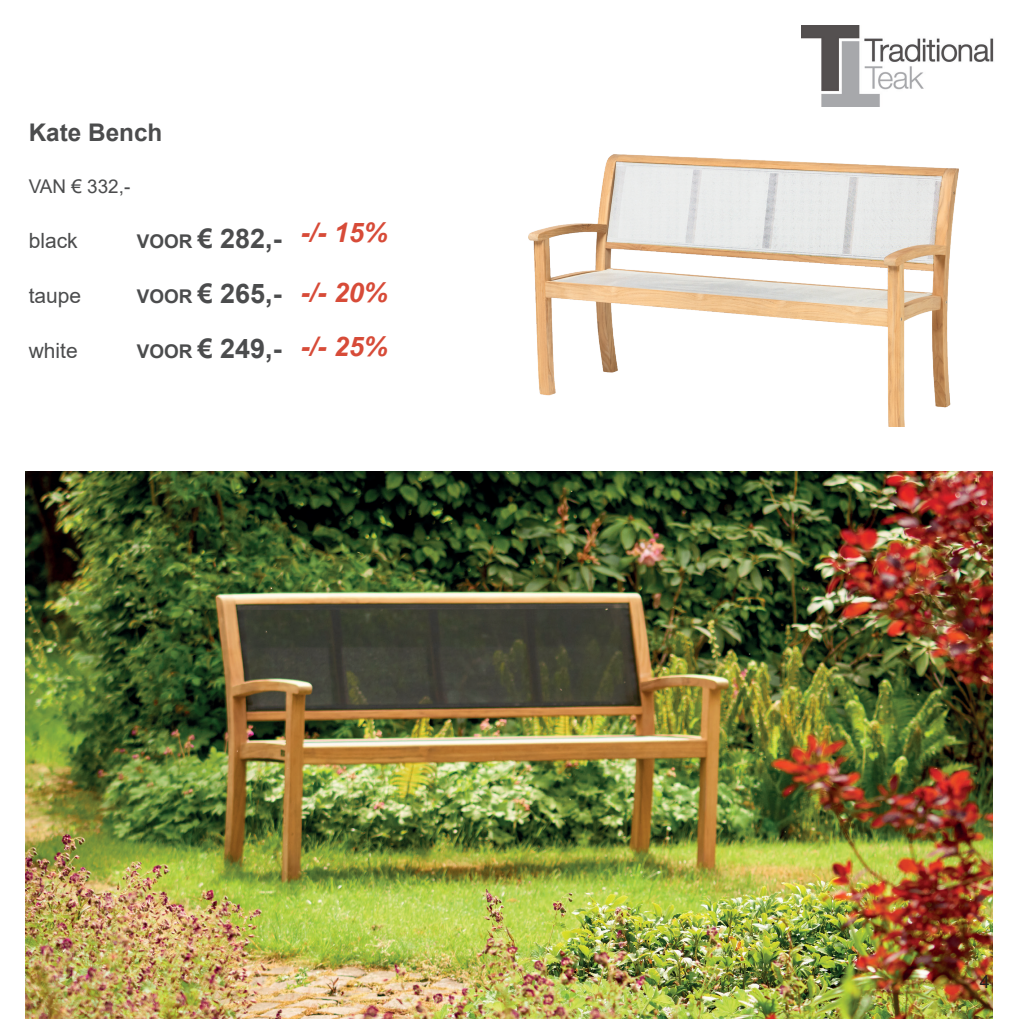
<style>
.page{position:relative;width:1021px;height:1021px;background:#fff}
.page>*{position:absolute;margin:0;border:0;box-sizing:border-box;transform-origin:0 0}
.t1{font:700 27px "Arial";color:#4b4c4d}
.t2{font:italic 700 27px/54.8px "Arial";color:#d74b38}
.t3{font:700 24.3px "Arial";color:#4b4c4d}
.t4{font:21px "Arial";color:#4b4c4d}
.t5{font:18.9px "Arial";color:#4b4c4d}
.t6{font:18px "Arial";color:#231f20}
.s1{font-size:18.9px}
</style>
<div class="page">
<img style="left:528px;top:154px;width:431px;height:272px">
<img style="left:801px;top:26px;width:193px;height:81px">
<img style="left:26px;top:472px;width:966px;height:546px">
<p class="t3" style="left:29px;top:115px;width:135px">Kate Bench</p>
<p class="t5" style="left:29px;top:173px;width:103px">VAN € 332,-</p>
<p class="t4" style="left:29px;top:226px;width:51px">black</p>
<p class="t1" style="left:137px;top:219px;width:146px"><span class="s1">VOOR</span> € 282,-</p>
<p class="t4" style="left:29px;top:281px;width:54px">taupe</p>
<p class="t1" style="left:137px;top:274px;width:146px"><span class="s1">VOOR</span> € 265,-</p>
<p class="t4" style="left:29px;top:336px;width:51px">white</p>
<p class="t1" style="left:137px;top:330px;width:146px"><span class="s1">VOOR</span> € 249,-</p>
<p class="t2" style="left:301px;top:206px;width:89px">-/- 15%</p>
<p class="t2" style="left:301px;top:266px;width:89px">-/- 20% -/- 25%</p>
<p class="t6" style="left:979px;top:969px;width:12px">4</p>
</div>
